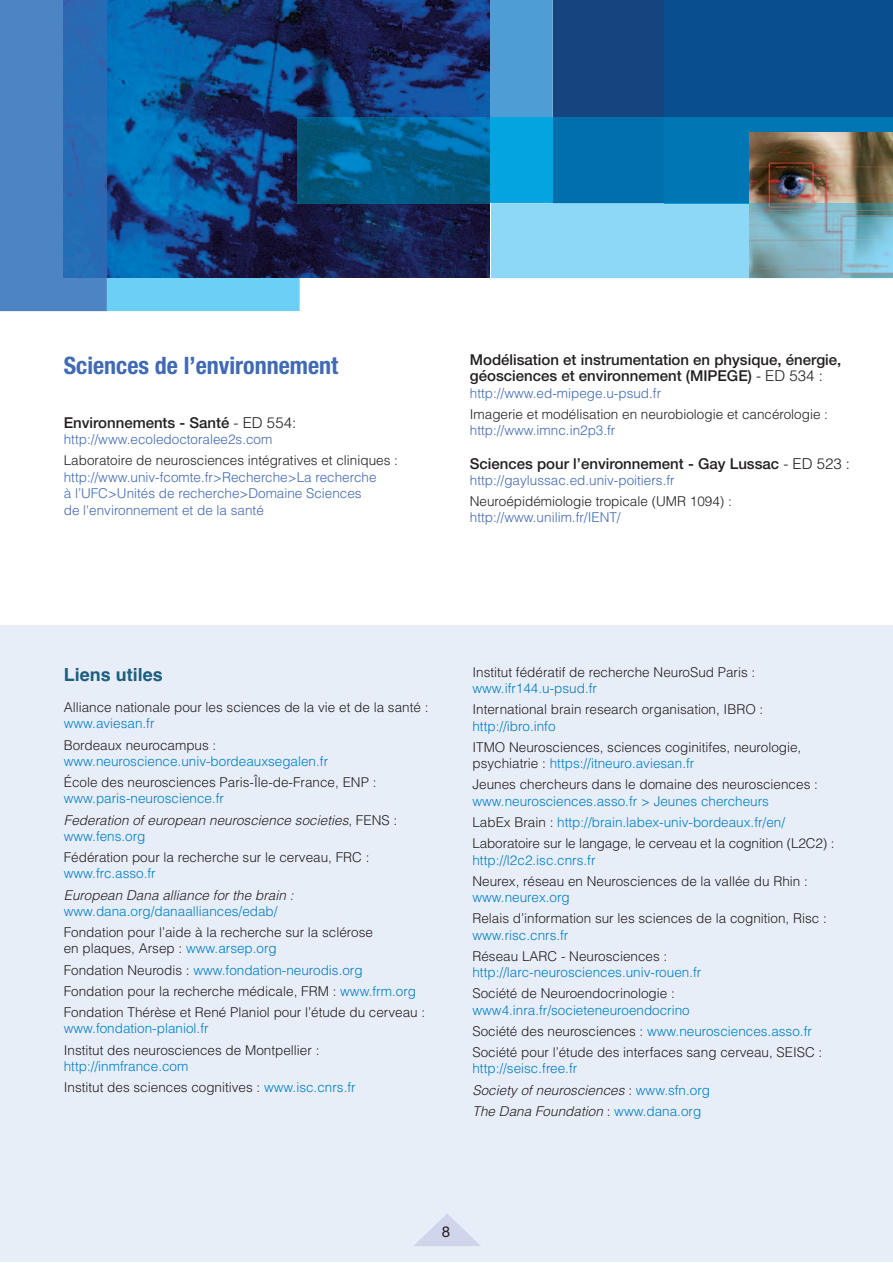
<style>
.page{position:relative;width:893px;height:1263px;background:#fff}
.page>*{position:absolute;margin:0;border:0;box-sizing:border-box;transform-origin:0 0}
.t1{font:700 condensed 24px "Helvetica Neue";color:#406ab4}
.t2{font:700 18px "Helvetica";color:#1b5e7f}
.t3{font:500 15px/16.5px "Helvetica Neue";color:#231f20}
.t4{font:15px "Helvetica Neue";color:#231f20}
.t5{font:300 13.5px/21.3px "Helvetica";color:#231f20}
.t6{font:300 13.5px/21.3px "Helvetica";color:#007ec5}
.t7{font:300 13.5px/16.5px "Helvetica";color:#406ab4}
.t8{font:italic 300 13.5px/21.3px "Helvetica";letter-spacing:.005em;color:#231f20}
.s1{font-family:"Helvetica";font-weight:300}
.s2{font-style:normal;color:#007ec5}
.s3{font-style:normal}
.s4{color:#007ec5}
.s5{color:#231f20}
.s6{font-style:italic;color:#231f20}
</style>
<div class="page">
<div style="left:0;top:625px;width:893px;height:637px;background:#e8eef8"></div>
<div style="left:490px;top:0;width:63px;height:117px;background:#4f9dd5"></div>
<div style="left:553px;top:0;width:111px;height:117px;background:#15447f"></div>
<div style="left:107px;top:278px;width:193px;height:33px;background:#6bcff6"></div>
<div style="left:664px;top:0;width:229px;height:117px;background:#084f8f"></div>
<svg style="left:414px;top:1214px;width:67px;height:32px"></svg>
<img style="left:107px;top:0;width:383px;height:278px">
<img style="left:298px;top:117px;width:192px;height:86px">
<div style="left:0;top:0;width:107px;height:311px;background:#4d84c4"></div>
<img style="left:64px;top:0;width:43px;height:278px">
<svg style="left:491px;top:117px;width:402px;height:161px;background:#4b9abc"></svg>
<img style="left:750px;top:203px;width:142px;height:74px">
<h1 class="t1" style="left:64px;top:345px;width:276px">Sciences de l’environnement</h1>
<p class="t3" style="left:64px;top:416px;width:234px">Environnements - Santé <span class="s1">- ED 554:</span></p>
<p class="t7" style="left:64px;top:431px;width:210px">http://www.ecoledoctoralee2s.com</p>
<p class="t5" style="left:64px;top:449px;width:336px">Laboratoire de neurosciences intégratives et cliniques :</p>
<p class="t7" style="left:64px;top:468px;width:314px">http://www.univ-fcomte.fr&gt;Recherche&gt;La recherche à l’UFC&gt;Unités de recherche&gt;Domaine Sciences de l'environnement et de la santé</p>
<p class="t3" style="left:470px;top:351px;width:373px">Modélisation et instrumentation en physique, énergie, géosciences et environnement (MIPEGE) <span class="s1">- ED 534 :</span></p>
<p class="t7" style="left:470px;top:384px;width:193px">http://www.ed-mipege.u-psud.fr</p>
<p class="t5" style="left:470px;top:402px;width:360px">Imagerie et modélisation en neurobiologie et cancérologie :</p>
<p class="t7" style="left:470px;top:421px;width:147px">http://www.imnc.in2p3.fr</p>
<p class="t3" style="left:470px;top:454px;width:382px">Sciences pour l’environnement - Gay Lussac <span class="s1">- ED 523 :</span></p>
<p class="t7" style="left:470px;top:471px;width:206px">http://gaylussac.ed.univ-poitiers.fr</p>
<p class="t5" style="left:470px;top:490px;width:264px">Neuroépidémiologie tropicale (UMR 1094) :</p>
<p class="t7" style="left:470px;top:509px;width:152px">http://www.unilim.fr/IENT/</p>
<h2 class="t2" style="left:64px;top:664px;width:101px">Liens utiles</h2>
<p class="t5" style="left:64px;top:696px;width:366px">Alliance nationale pour les sciences de la vie et de la santé :</p>
<p class="t6" style="left:64px;top:712px;width:92px">www.aviesan.fr</p>
<p class="t5" style="left:64px;top:733px;width:154px">Bordeaux neurocampus :</p>
<p class="t6" style="left:64px;top:750px;width:266px">www.neuroscience.univ-bordeauxsegalen.fr</p>
<p class="t5" style="left:64px;top:771px;width:314px">École des neurosciences Paris-Île-de-France, ENP :</p>
<p class="t8" style="left:64px;top:789px;width:335px"><span class="s2">www.paris-neuroscience.fr<br></span>Federation of european neuroscience societies<span class="s3">, FENS :</span></p>
<p class="t6" style="left:64px;top:825px;width:83px">www.fens.org</p>
<p class="t5" style="left:64px;top:846px;width:307px">Fédération pour la recherche sur le cerveau, FRC :</p>
<p class="t6" style="left:64px;top:862px;width:94px">www.frc.asso.fr</p>
<p class="t8" style="left:64px;top:885px;width:231px">European Dana alliance for the brain :</p>
<p class="t6" style="left:64px;top:900px;width:215px">www.dana.org/danaalliances/edab/</p>
<p class="t5" style="left:64px;top:923px;width:311px;line-height:16.2px">Fondation pour l’aide à la recherche sur la sclérose en plaques, Arsep : <span class="s4">www.arsep.org</span></p>
<p class="t5" style="left:64px;top:958px;width:363px">Fondation Neurodis : <span class="s4">www.fondation-neurodis.org<br></span>Fondation pour la recherche médicale, FRM : <span class="s4">www.frm.org<br></span>Fondation Thérèse et René Planiol pour l’étude du cerveau :</p>
<p class="t6" style="left:64px;top:1017px;width:146px">www.fondation-planiol.fr</p>
<p class="t5" style="left:64px;top:1039px;width:257px">Institut des neurosciences de Montpellier :</p>
<p class="t6" style="left:64px;top:1055px;width:293px">http://inmfrance.com<br><span class="s5">Institut des sciences cognitives :</span> www.isc.cnrs.fr</p>
<p class="t5" style="left:472px;top:661px;width:284px">Institut fédératif de recherche NeuroSud Paris :</p>
<p class="t6" style="left:472px;top:677px;width:126px">www.ifr144.u-psud.fr</p>
<p class="t5" style="left:472px;top:698px;width:292px">International brain research organisation, IBRO :</p>
<p class="t6" style="left:472px;top:715px;width:85px">http://ibro.info</p>
<p class="t5" style="left:472px;top:738px;width:330px;line-height:16.2px">ITMO Neurosciences, sciences coginitifes, neurologie, psychiatrie : <span class="s4">https://itneuro.aviesan.fr</span></p>
<p class="t5" style="left:472px;top:773px;width:347px">Jeunes chercheurs dans le domaine des neurosciences :</p>
<p class="t6" style="left:472px;top:790px;width:364px">www.neurosciences.asso.fr &gt; Jeunes chercheurs<br><span class="s5">LabEx Brain :</span> http://brain.labex-univ-bordeaux.fr/en/<br><span class="s5">Laboratoire sur le langage, le cerveau et la cognition (L2C2) :</span></p>
<p class="t6" style="left:472px;top:848px;width:125px">http://l2c2.isc.cnrs.fr</p>
<p class="t5" style="left:472px;top:870px;width:337px">Neurex, réseau en Neurosciences de la vallée du Rhin :</p>
<p class="t6" style="left:472px;top:886px;width:99px">www.neurex.org</p>
<p class="t5" style="left:472px;top:907px;width:356px">Relais d’information sur les sciences de la cognition, Risc :</p>
<p class="t6" style="left:472px;top:923px;width:98px">www.risc.cnrs.fr</p>
<p class="t5" style="left:472px;top:945px;width:196px">Réseau LARC - Neurosciences :</p>
<p class="t6" style="left:472px;top:961px;width:230px">http://larc-neurosciences.univ-rouen.fr</p>
<p class="t5" style="left:472px;top:982px;width:204px">Société de Neuroendocrinologie :</p>
<p class="t5" style="left:472px;top:998px;width:351px"><span class="s4">www4.inra.fr/societeneuroendocrino<br></span>Société des neurosciences : <span class="s4">www.neurosciences.asso.fr<br></span>Société pour l’étude des interfaces sang cerveau, SEISC :</p>
<p class="t6" style="left:472px;top:1057px;width:239px">http://seisc.free.fr<br><span class="s6">Society of neurosciences</span> <span class="s5">:</span> www.sfn.org<br><span class="s6">The Dana Foundation</span> <span class="s5">:</span> www.dana.org</p>
<p class="t4" style="left:442px;top:1226px;width:10px">8</p>
</div>
